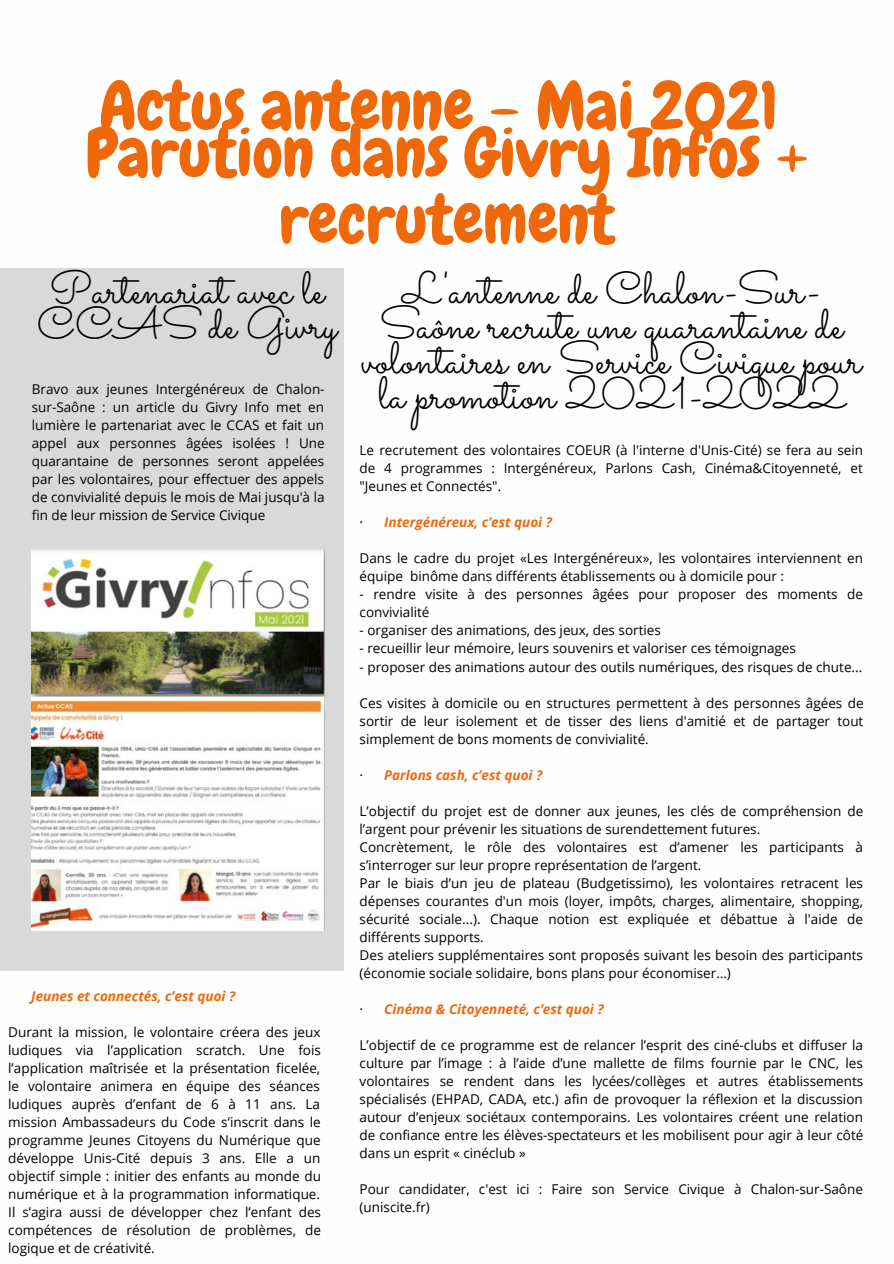
<style>
.page{position:relative;width:894px;height:1264px;background:#fff}
.page>*{position:absolute;margin:0;border:0;box-sizing:border-box;transform-origin:0 0}
.t1{font:67.5px/66.4px "Chewy";color:#ef6809;text-align:center}
.t2{font:45px/35px "Sacramento";color:#000;text-align:center}
.t3{font:13.5px/18px "Open Sans";color:#000;text-align:justify}
.t4{font:italic 700 13.5px "Open Sans";color:#ef6809}
.s1{font-weight:400;font-style:normal;color:#000}
</style>
<div class="page">
<div style="left:0;top:268px;width:343px;height:702px;background:#d9d9d9"></div>
<img style="left:32px;top:549px;width:293px;height:381px">
<p class="t1" style="left:99px;top:73px;width:680px">Actus antenne - Mai 2021</p>
<p class="t1" style="left:85px;top:120px;width:723px">Parution dans Givry Infos + recrutement</p>
<p class="t2" style="left:37px;top:270px;width:301px;text-align:left">Partenariat avec le<br>CCAS de Givry</p>
<p class="t3" style="left:32px;top:380px;width:294px">Bravo aux jeunes Intergénéreux de Chalon&shy;sur-Saône : un article du Givry Info met en lumière le partenariat avec le CCAS et fait un appel aux personnes âgées isolées ! Une quarantaine de personnes seront appelées par les volontaires, pour effectuer des appels de convivialité depuis le mois de Mai jusqu'à la fin de leur mission de Service Civique</p>
<p class="t4" style="left:31px;top:986px;width:205px">Jeunes et connectés, c’est quoi ?</p>
<p class="t3" style="left:8px;top:1022px;width:314px">Durant la mission, le volontaire créera des jeux ludiques via l’application scratch. Une fois l’application maîtrisée et la présentation ficelée, le volontaire animera en équipe des séances ludiques auprès d’enfant de 6 à 11 ans. La mission Ambassadeurs du Code s’inscrit dans le programme Jeunes Citoyens du Numérique que développe Unis-Cité depuis 3 ans. Elle a un objectif simple : initier des enfants au monde du numérique et à la programmation informatique.<br>Il s’agira aussi de développer chez l’enfant des compétences de résolution de problèmes, de logique et de créativité.</p>
<p class="t2" style="left:361px;top:270px;width:502px">L'antenne de Chalon-Sur-<br>Saône recrute une quarantaine de volontaires en Service Civique pour la promotion 2021-2022</p>
<p class="t3" style="left:359px;top:441px;width:505px">Le recrutement des volontaires COEUR (à l'interne d'Unis-Cité) se fera au sein de 4 programmes : Intergénéreux, Parlons Cash, Cinéma&amp;Citoyenneté, et "Jeunes et Connectés".</p>
<p class="t4" style="left:359px;top:513px;width:194px"><span class="s1">·</span> Intergénéreux, c’est quoi ?</p>
<p class="t3" style="left:359px;top:549px;width:505px">Dans le cadre du projet «Les Intergénéreux», les volontaires interviennent en équipe binôme dans différents établissements ou à domicile pour :</p>
<p class="t3" style="left:359px;top:585px;width:505px">- rendre visite à des personnes âgées pour proposer des moments de convivialité</p>
<p class="t3" style="left:359px;top:621px;width:303px">- organiser des animations, des jeux, des sorties</p>
<p class="t3" style="left:359px;top:639px;width:438px">- recueillir leur mémoire, leurs souvenirs et valoriser ces témoignages</p>
<p class="t3" style="left:359px;top:657px;width:504px">- proposer des animations autour des outils numériques, des risques de chute...</p>
<p class="t3" style="left:359px;top:693px;width:505px">Ces visites à domicile ou en structures permettent à des personnes âgées de sortir de leur isolement et de tisser des liens d'amitié et de partager tout simplement de bons moments de convivialité.</p>
<p class="t4" style="left:359px;top:765px;width:184px"><span class="s1">·</span> Parlons cash, c’est quoi ?</p>
<p class="t3" style="left:359px;top:801px;width:505px">L’objectif du projet est de donner aux jeunes, les clés de compréhension de l’argent pour prévenir les situations de surendettement futures.</p>
<p class="t3" style="left:359px;top:837px;width:505px">Concrètement, le rôle des volontaires est d’amener les participants à s’interroger sur leur propre représentation de l’argent.</p>
<p class="t3" style="left:359px;top:873px;width:505px">Par le biais d’un jeu de plateau (Budgetissimo), les volontaires retracent les dépenses courantes d'un mois (loyer, impôts, charges, alimentaire, shopping, sécurité sociale...). Chaque notion est expliquée et débattue à l'aide de différents supports.</p>
<p class="t3" style="left:359px;top:945px;width:504px">Des ateliers supplémentaires sont proposés suivant les besoin des participants (économie sociale solidaire, bons plans pour économiser…)</p>
<p class="t4" style="left:359px;top:999px;width:245px"><span class="s1">·</span> Cinéma &amp; Citoyenneté, c’est quoi ?</p>
<p class="t3" style="left:359px;top:1035px;width:505px">L’objectif de ce programme est de relancer l’esprit des ciné-clubs et diffuser la culture par l’image : à l’aide d’une mallette de films fournie par le CNC, les volontaires se rendent dans les lycées/collèges et autres établissements spécialisés (EHPAD, CADA, etc.) afin de provoquer la réflexion et la discussion autour d’enjeux sociétaux contemporains. Les volontaires créent une relation de confiance entre les élèves-spectateurs et les mobilisent pour agir à leur côté dans un esprit « cinéclub »</p>
<p class="t3" style="left:359px;top:1179px;width:505px">Pour candidater, c'est ici : Faire son Service Civique à Chalon-sur-Saône (uniscite.fr)</p>
</div>
